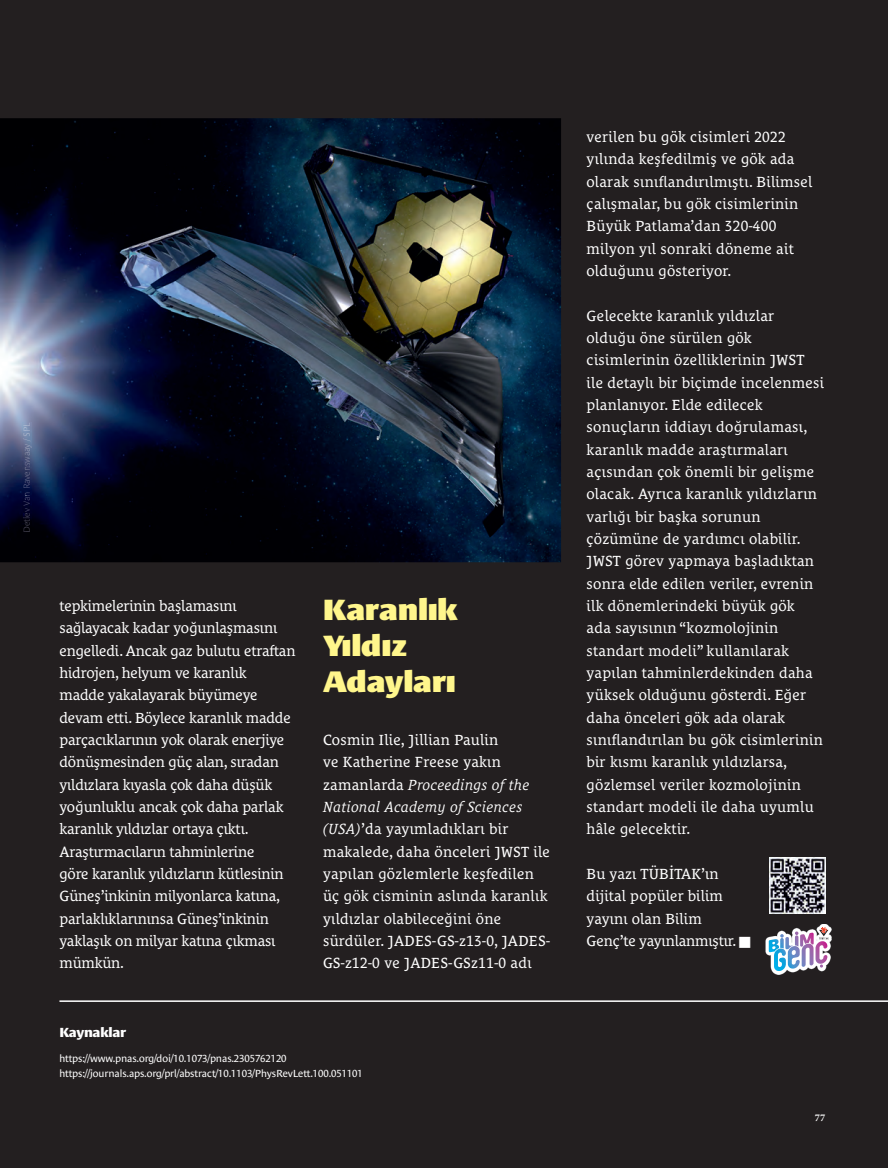
<style>
.page{position:relative;width:888px;height:1168px;background:#fff}
.page>*{position:absolute;margin:0;border:0;box-sizing:border-box;transform-origin:0 0}
.t1{font:900 30px/36px "Le Monde Sans Pro";letter-spacing:-.01em;color:#fff68c}
.t2{font:15px/22.4px "Le Monde Courrier Pro";letter-spacing:.02em;color:#fff}
.t3{font:15px/22.4px "Le Monde Courrier Pro";letter-spacing:-.01em;color:#fff}
.t4{font:700 expanded 13.5px "Le Monde Sans Pro";letter-spacing:-.02em;color:#fff}
.t5{font:10.5px/15px "Le Monde Sans Pro";letter-spacing:-.01em;color:#fff}
.t6{font:700 10.35px "Minion Pro";color:#fff}
.t7{font:300 expanded 9px "Le Monde Sans Pro";letter-spacing:-.01em;color:#696b89}
.t8{font:300 expanded 9px "Le Monde Sans Pro";color:#646278}
.t9{font:300 expanded 9px "Le Monde Sans Pro";color:#6b6f8f}
.t10{font:300 expanded 9px "Le Monde Sans Pro";color:#7c7c99}
.s1{color:#646377}
.s2{color:#737494}
.s3{color:#8a8aa3}
.s4{color:#a1a4bb}
.s5{color:#9b9db5}
.s6{color:#a9adc1}
.s7{color:#b3bbcf}
.s8{color:#b5b9cd}
.s9{color:#c7d0e1}
.s10{color:#c2cbdd}
.s11{color:#bcc2d5}
.s12{font-style:italic}
</style>
<div class="page">
<div style="left:0;top:0;width:888px;height:1167px;background:#231f20"></div>
<img style="left:0;top:118px;width:561px;height:444px">
<hr style="left:59px;top:1000px;width:829px;height:1px;background:#fff">
<img style="left:765px;top:924px;width:66px;height:50px">
<svg style="left:768px;top:927px;width:60px;height:44px;background:#a1a8c2"></svg>
<img style="left:770px;top:857px;width:55px;height:56px">
<img style="left:23px;top:422px;width:9px;height:109px">
<p class="t7" style="left:23px;top:533px;width:112px;rotate:-90deg"><span class="s1">D</span> ev V <span class="s2">n R</span> <span class="s3">ven</span> <span class="s4">w</span><span class="s5">s</span> <span class="s6">aa</span><span class="s7">y</span> <span class="s8">/</span> <span class="s9">L</span><span class="s10">P</span><span class="s11">S</span></p>
<p class="t10" style="left:23px;top:484px;width:6px;rotate:-90deg">a</p>
<p class="t9" style="left:23px;top:501px;width:6px;rotate:-90deg">a</p>
<p class="t8" style="left:23px;top:526px;width:11px;rotate:-90deg">etl</p>
<p class="t3" style="left:59px;top:595px;width:237px">tepkimelerinin başlamasını sağlayacak kadar yoğunlaşmasını engelledi. Ancak gaz bulutu etraftan hidrojen, helyum ve karanlık<br>madde yakalayarak büyümeye devam etti. Böylece karanlık madde parçacıklarının yok olarak enerjiye dönüşmesinden güç alan, sıradan yıldızlara kıyasla çok daha düşük yoğunluklu ancak çok daha parlak karanlık yıldızlar ortaya çıktı.<br>Araştırmacıların tahminlerine<br>göre karanlık yıldızların kütlesinin<br>Güneş’inkinin milyonlarca katına, parlaklıklarınınsa Güneş’inkinin yaklaşık on milyar katına çıkması mümkün.</p>
<h1 class="t1" style="left:323px;top:593px;width:136px">Karanlık<br>Yıldız<br>Adayları</h1>
<p class="t2" style="left:323px;top:729px;width:228px">Cosmin Ilie, Jillian Paulin<br>ve Katherine Freese yakın zamanlarda <span class="s12">Proceedings of the<br>National Academy of Sciences (USA)</span>’da yayımladıkları bir makalede, daha önceleri JWST ile yapılan gözlemlerle keşfedilen üç gök cisminin aslında karanlık yıldızlar olabileceğini öne sürdüler. JADES-GS-z13-0, JADES-<br>GS-z12-0 ve JADES-GSz11-0 adı</p>
<p class="t4" style="left:59px;top:1026px;width:69px">Kaynaklar</p>
<p class="t5" style="left:59px;top:1051px;width:305px">https://www.pnas.org/doi/10.1073/pnas.2305762120 https://journals.aps.org/prl/abstract/10.1103/PhysRevLett.100.051101</p>
<p class="t2" style="left:586px;top:127px;width:227px">verilen bu gök cisimleri 2022 yılında keşfedilmiş ve gök ada olarak sınıflandırılmıştı. Bilimsel çalışmalar, bu gök cisimlerinin<br>Büyük Patlama’dan 320-400 milyon yıl sonraki döneme ait olduğunu gösteriyor.</p>
<p class="t2" style="left:586px;top:305px;width:239px">Gelecekte karanlık yıldızlar olduğu öne sürülen gök cisimlerinin özelliklerinin JWST ile detaylı bir biçimde incelenmesi planlanıyor. Elde edilecek sonuçların iddiayı doğrulaması, karanlık madde araştırmaları açısından çok önemli bir gelişme olacak. Ayrıca karanlık yıldızların varlığı bir başka sorunun çözümüne de yardımcı olabilir.<br>JWST görev yapmaya başladıktan sonra elde edilen veriler, evrenin ilk dönemlerindeki büyük gök<br>ada sayısının “kozmolojinin standart modeli” kullanılarak yapılan tahminlerdekinden daha yüksek olduğunu gösterdi. Eğer daha önceleri gök ada olarak sınıflandırılan bu gök cisimlerinin bir kısmı karanlık yıldızlarsa, gözlemsel veriler kozmolojinin standart modeli ile daha uyumlu hâle gelecektir.</p>
<p class="t2" style="left:586px;top:863px;width:151px">Bu yazı TÜBİTAK’ın dijital popüler bilim yayını olan Bilim<br>Genç’te yayınlanmıştır.</p>
<p class="t6" style="left:814px;top:1111px;width:12px">77</p>
</div>
